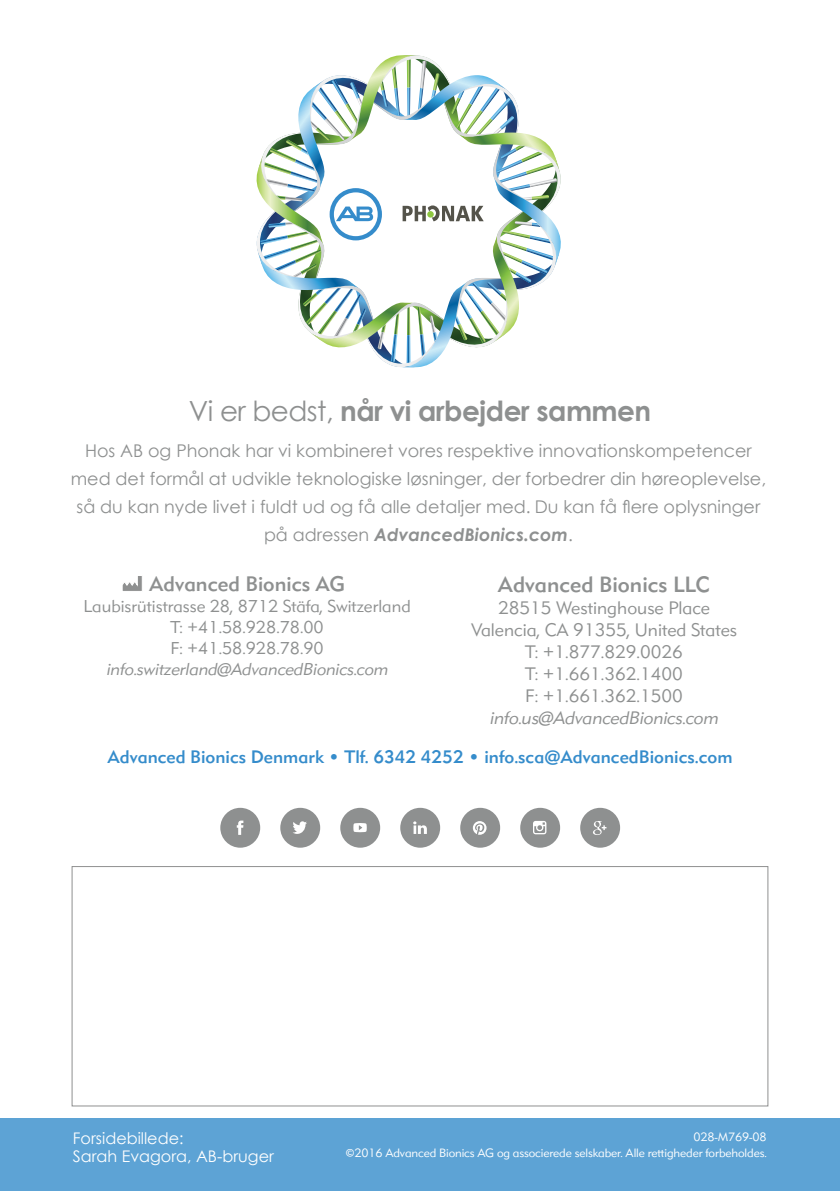
<style>
.page{position:relative;width:840px;height:1191px;background:#fff}
.page>*{position:absolute;margin:0;border:0;box-sizing:border-box;transform-origin:0 0}
.t1{font:700 27.8px "Century Gothic";letter-spacing:-.02em;color:#8e9090}
.t2{font:500 22px "DH Sans";color:#8e9090}
.t3{font:500 20.8px "DH Sans";color:#8e9090}
.t4{font:300 18px/22px "DH Sans";color:#8e9090;text-align:center}
.t5{font:500 18px "DH Sans";color:#358ccb}
.t6{font:italic 300 18px "DH Sans";color:#8e9090}
.t7{font:17.6px/27.8px "Century Gothic";color:#8e9090;text-align:center}
.t8{font:300 17.2px/20.8px "DH Sans";color:#8e9090;text-align:center}
.t9{font:italic 300 17.2px "DH Sans";color:#8e9090}
.t10{font:16px/18px "Century Gothic";color:#fff}
.t11{font:300 12px/16px "DH Sans";letter-spacing:-.01em;color:#fff;text-align:right}
.s1{font-weight:400}
.s2{font-weight:700;font-style:italic}
</style>
<div class="page">
<div style="left:0;top:1118px;width:839px;height:73px;background:#5da3d5"></div>
<svg style="left:256px;top:55px;width:305px;height:313px"></svg>
<div style="left:72px;top:866px;width:695px;height:240px;border:1px solid #8f9090"></div>
<div style="left:460px;top:808px;width:40px;height:39px;background:#8e9090;border-radius:50%"></div>
<svg style="left:472px;top:821px;width:14px;height:13px"></svg>
<div style="left:520px;top:808px;width:40px;height:39px;background:#8e9090;border-radius:50%"></div>
<svg style="left:533px;top:821px;width:13px;height:13px"></svg>
<div style="left:400px;top:808px;width:40px;height:39px;background:#8e9090;border-radius:50%"></div>
<svg style="left:413px;top:821px;width:13px;height:13px"></svg>
<div style="left:340px;top:808px;width:40px;height:39px;background:#8e9090;border-radius:50%"></div>
<svg style="left:353px;top:823px;width:13px;height:9px"></svg>
<div style="left:220px;top:808px;width:40px;height:39px;background:#8e9090;border-radius:50%"></div>
<svg style="left:237px;top:820px;width:6px;height:15px"></svg>
<div style="left:280px;top:808px;width:40px;height:39px;background:#8e9090;border-radius:50%"></div>
<svg style="left:293px;top:821px;width:14px;height:13px"></svg>
<div style="left:580px;top:808px;width:39px;height:39px;background:#8e9090;border-radius:50%"></div>
<svg style="left:593px;top:821px;width:13px;height:14px"></svg>
<svg style="left:122px;top:576px;width:20px;height:15px"></svg>
<h1 class="t1" style="left:189px;top:390px;width:463px"><span class="s1">Vi er bedst,</span> når vi arbejder sammen</h1>
<p class="t7" style="left:71px;top:437px;width:696px">Hos AB og Phonak har vi kombineret vores respektive innovationskompetencer med det formål at udvikle teknologiske løsninger, der forbedrer din høreoplevelse, så du kan nyde livet i fuldt ud og få alle detaljer med. Du kan få flere oplysninger på adressen <span class="s2">AdvancedBionics.com</span>.</p>
<p class="t3" style="left:149px;top:571px;width:197px">Advanced Bionics AG</p>
<p class="t8" style="left:83px;top:596px;width:328px">Laubisrütistrasse 28, 8712 Stäfa, Switzerland<br>T: +41.58.928.78.00<br>F: +41.58.928.78.90</p>
<p class="t9" style="left:106px;top:658px;width:282px">info.switzerland@AdvancedBionics.com</p>
<p class="t2" style="left:497px;top:571px;width:214px">Advanced Bionics LLC</p>
<p class="t4" style="left:471px;top:597px;width:267px">28515 Westinghouse Place<br>Valencia, CA 91355, United States<br>T: +1.877.829.0026<br>T: +1.661.362.1400<br>F: +1.661.362.1500</p>
<p class="t6" style="left:489px;top:707px;width:230px">info.us@AdvancedBionics.com</p>
<p class="t5" style="left:107px;top:745px;width:626px">Advanced Bionics Denmark • Tlf. 6342 4252 • info.sca@AdvancedBionics.com</p>
<p class="t10" style="left:73px;top:1128px;width:202px">Forsidebillede:<br>Sarah Evagora, AB-bruger</p>
<p class="t11" style="left:346px;top:1128px;width:422px">028-M769-08<br>©2016 Advanced Bionics AG og associerede selskaber. Alle rettigheder forbeholdes.</p>
</div>
